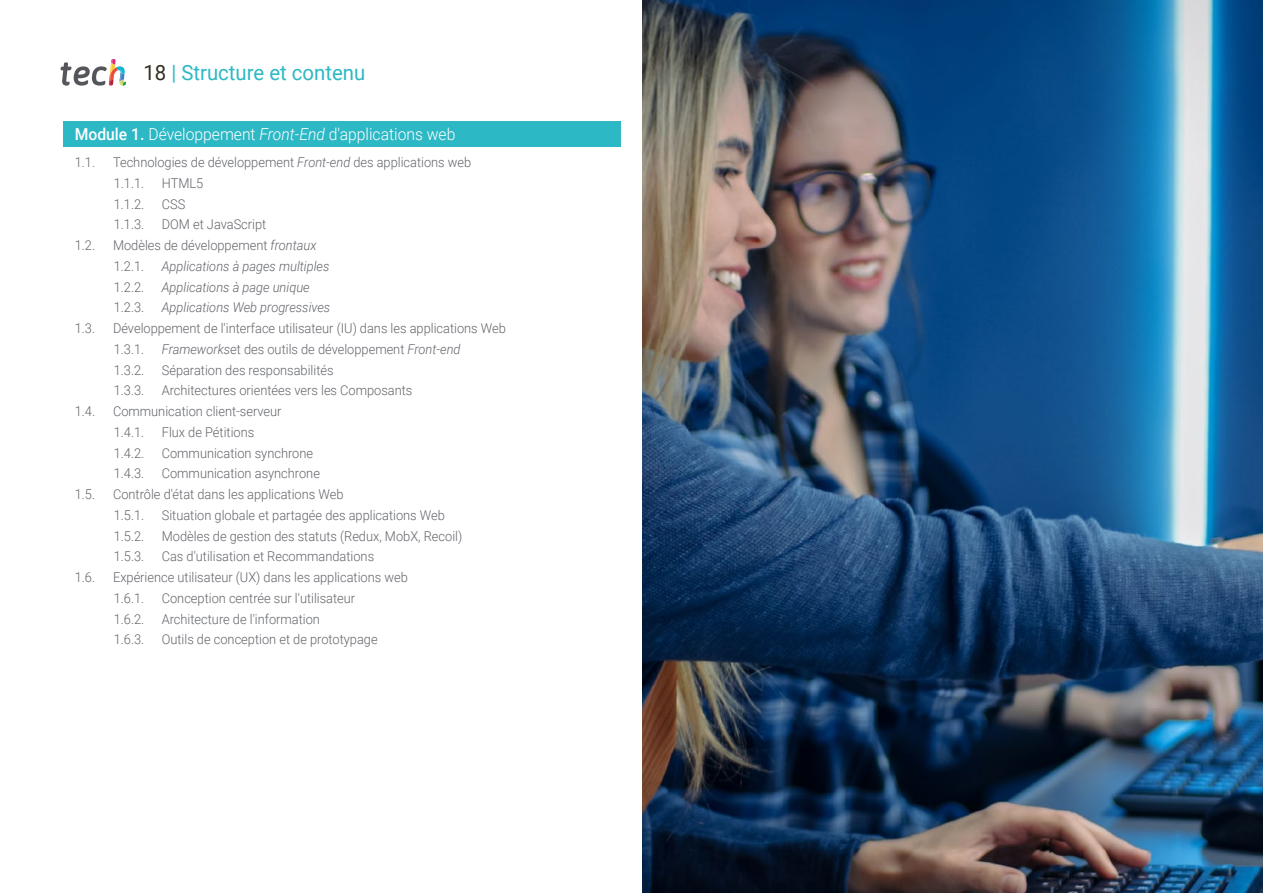
<style>
.page{position:relative;width:1263px;height:893px;background:#fff}
.page>*{position:absolute;margin:0;border:0;box-sizing:border-box;transform-origin:0 0}
.t1{font:21px "Roboto";color:#2db8c5}
.t2{font:300 16.5px "Roboto";color:#fff;scale:.95 1}
.t3{font:300 13.5px/20.7px "Roboto";color:#61646a;scale:.95 1}
.t4{font:italic 300 13.5px "Roboto";color:#61646a;scale:.95 1}
.s1{color:#312e20}
.s2{font-weight:500}
.s3{font-style:italic}
</style>
<div class="page">
<img style="left:642px;top:0;width:621px;height:893px">
<div style="left:64px;top:121px;width:557px;height:25px;background:#2db8c5"></div>
<svg style="left:61px;top:59px;width:65px;height:27px"></svg>
<h1 class="t1" style="left:144px;top:57px;width:223px"><span class="s1">18</span> | Structure et contenu</h1>
<p class="t2" style="left:75px;top:123px;width:402px"><span class="s2">Module 1.</span> Développement <span class="s3">Front-End</span> d'applications web</p>
<p class="t3" style="left:75px;top:151px;width:23px">1.1.</p>
<p class="t3" style="left:113px;top:151px;width:379px">Technologies de développement <span class="s3">Front-end</span> des applications web<br>1.1.1.</p>
<p class="t3" style="left:162px;top:172px;width:45px">HTML5</p>
<p class="t3" style="left:114px;top:193px;width:34px">1.1.2.</p>
<p class="t3" style="left:162px;top:193px;width:26px">CSS</p>
<p class="t3" style="left:114px;top:214px;width:34px">1.1.3.</p>
<p class="t3" style="left:162px;top:214px;width:112px">DOM et JavaScript</p>
<p class="t3" style="left:75px;top:234px;width:23px">1.2.</p>
<p class="t3" style="left:113px;top:234px;width:216px">Modèles de développement <span class="s3">frontaux<br></span>1.2.1.</p>
<p class="t4" style="left:162px;top:257px;width:178px">Applications à pages multiples</p>
<p class="t3" style="left:114px;top:276px;width:34px">1.2.2.</p>
<p class="t4" style="left:162px;top:277px;width:157px">Applications à page unique</p>
<p class="t3" style="left:114px;top:297px;width:34px">1.2.3.</p>
<p class="t4" style="left:162px;top:298px;width:179px">Applications Web progressives</p>
<p class="t3" style="left:75px;top:317px;width:23px">1.3.</p>
<p class="t3" style="left:113px;top:317px;width:415px">Développement de l'interface utilisateur (IU) dans les applications Web<br>1.3.1.</p>
<p class="t3" style="left:162px;top:338px;width:316px"><span class="s3">Frameworks</span>et des outils de développement <span class="s3">Front-end</span></p>
<p class="t3" style="left:114px;top:359px;width:34px">1.3.2.</p>
<p class="t3" style="left:162px;top:359px;width:182px">Séparation des responsabilités</p>
<p class="t3" style="left:114px;top:380px;width:34px">1.3.3.</p>
<p class="t3" style="left:162px;top:380px;width:265px">Architectures orientées vers les Composants</p>
<p class="t3" style="left:75px;top:400px;width:23px">1.4.</p>
<p class="t3" style="left:113px;top:400px;width:179px">Communication client-serveur<br>1.4.1.</p>
<p class="t3" style="left:162px;top:421px;width:99px">Flux de Pétitions</p>
<p class="t3" style="left:114px;top:442px;width:34px">1.4.2.</p>
<p class="t3" style="left:162px;top:442px;width:161px">Communication synchrone</p>
<p class="t3" style="left:114px;top:463px;width:34px">1.4.3.</p>
<p class="t3" style="left:162px;top:463px;width:168px">Communication asynchrone</p>
<p class="t3" style="left:75px;top:483px;width:23px">1.5.</p>
<p class="t3" style="left:113px;top:483px;width:244px">Contrôle d'état dans les applications Web<br>1.5.1.</p>
<p class="t3" style="left:162px;top:504px;width:299px">Situation globale et partagée des applications Web</p>
<p class="t3" style="left:114px;top:525px;width:34px">1.5.2.</p>
<p class="t3" style="left:162px;top:525px;width:318px">Modèles de gestion des statuts (Redux, MobX, Recoil)</p>
<p class="t3" style="left:114px;top:546px;width:34px">1.5.3.</p>
<p class="t3" style="left:162px;top:546px;width:225px">Cas d'utilisation et Recommandations</p>
<p class="t3" style="left:75px;top:566px;width:23px">1.6.</p>
<p class="t3" style="left:113px;top:566px;width:312px">Expérience utilisateur (UX) dans les applications web<br>1.6.1.</p>
<p class="t3" style="left:162px;top:587px;width:205px">Conception centrée sur l'utilisateur</p>
<p class="t3" style="left:114px;top:608px;width:34px">1.6.2.</p>
<p class="t3" style="left:162px;top:608px;width:168px">Architecture de l'information</p>
<p class="t3" style="left:114px;top:629px;width:34px">1.6.3.</p>
<p class="t3" style="left:162px;top:629px;width:229px">Outils de conception et de prototypage</p>
</div>
